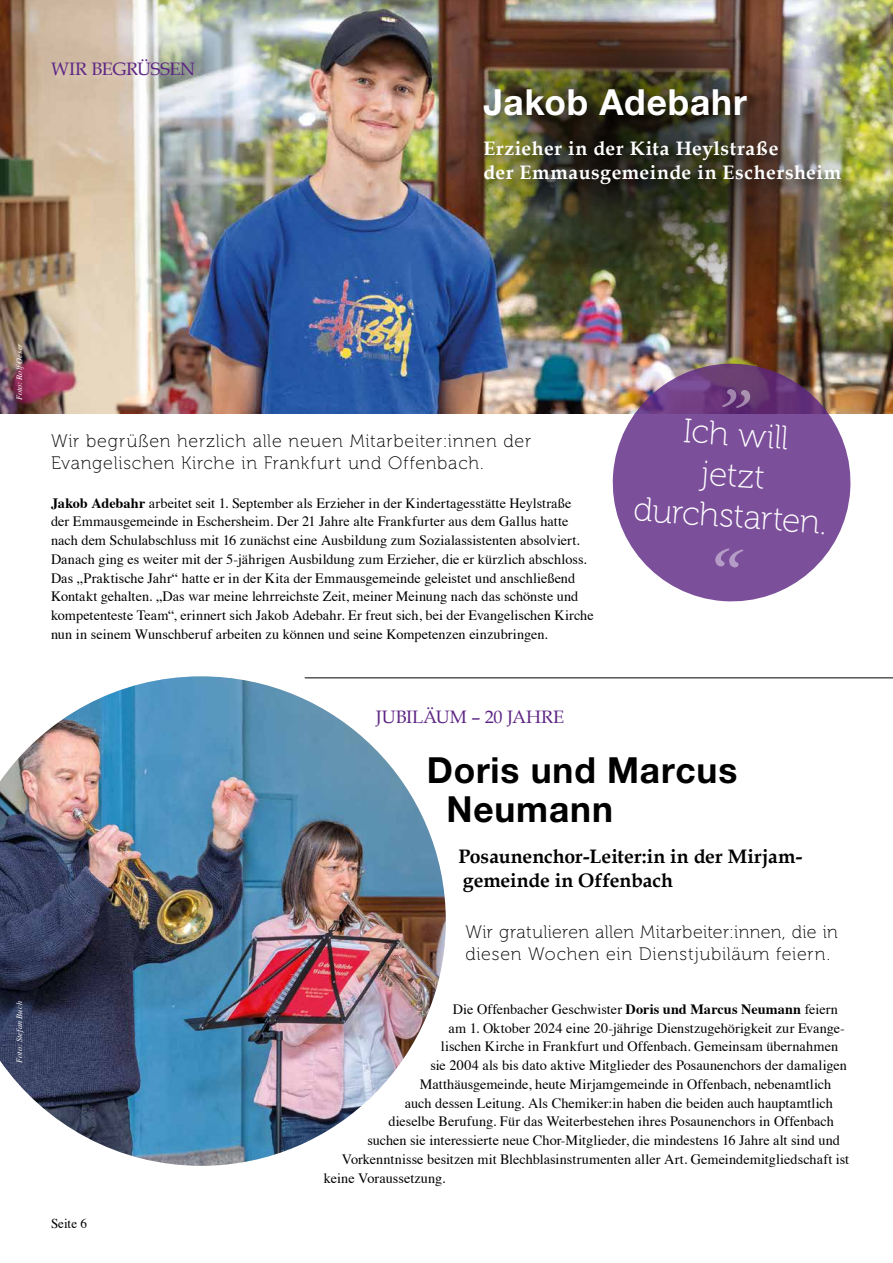
<style>
.page{position:relative;width:893px;height:1263px;background:#fff}
.page>*{position:absolute;margin:0;border:0;box-sizing:border-box;transform-origin:0 0}
.t1{font:700 36px/39px "Helvetica Neue LT Pro";letter-spacing:.025em;color:#000}
.t2{font:700 36px "Helvetica Neue LT Pro";letter-spacing:.02em;color:#fff}
.t3{font:33.9px/41px "Museo 100";color:#fff;text-align:center}
.t4{font:700 19.5px/24px "Book Antiqua";letter-spacing:.035em;color:#fff}
.t5{font:700 19.5px/24px "Book Antiqua";color:#000}
.t6{font:18px/22.5px "Museo 100";letter-spacing:.04em;color:#000}
.t7{font:18px "Book Antiqua";letter-spacing:-.01em;color:#5c2483}
.t8{font:14.25px/18.8px "Times";color:#000}
.t9{font:13.5px "Times";color:#000}
.t10{font:italic 8.25px "Times";letter-spacing:.02em;color:#fff}
.s1{font-weight:700}
</style>
<div class="page">
<hr style="left:305px;top:677px;width:588px;height:1px;background:#000">
<img style="left:0;top:0;width:893px;height:414px">
<svg style="left:608px;top:359px;width:247px;height:243px;fill:#7c4f9b"></svg>
<svg style="left:722px;top:389px;width:28px;height:19px"></svg>
<svg style="left:715px;top:548px;width:28px;height:19px"></svg>
<img style="left:393px;top:0;width:407px;height:301px">
<img style="left:0;top:676px;width:446px;height:490px">
<img style="left:505px;top:11px;width:388px;height:318px">
<div style="left:482px;top:87px;width:372px;height:111px;background:#000;opacity:.51"></div>
<div style="left:50px;top:59px;width:151px;height:24px;background:#fff;opacity:.3"></div>
<p class="t7" style="left:51px;top:58px;width:146px">WIR BEGRÜSSEN</p>
<h1 class="t2" style="left:483px;top:80px;width:265px">Jakob Adebahr</h1>
<h3 class="t4" style="left:483px;top:137px;width:359px">Erzieher in der Kita Heylstraße<br>der Emmausgemeinde in Eschersheim</h3>
<p class="t10" style="left:12px;top:400px;width:58px;rotate:-90deg">Foto: RolfOeser</p>
<p class="t10" style="left:12px;top:1063px;width:63px;rotate:-90deg">Foto: Stefan Buch</p>
<p class="t6" style="left:51px;top:430px;width:482px">Wir begrüßen herzlich alle neuen Mitarbeiter:innen der<br>Evangelischen Kirche in Frankfurt und Offenbach.</p>
<p class="t8" style="left:51px;top:492px;width:544px"><span class="s1">Jakob Adebahr</span> arbeitet seit 1. September als Erzieher in der Kindertagesstätte Heylstraße<br>der Emmausgemeinde in Eschersheim. Der 21 Jahre alte Frankfurter aus dem Gallus hatte nach dem Schulabschluss mit 16 zunächst eine Ausbildung zum Sozialassistenten absolviert.<br>Danach ging es weiter mit der 5-jährigen Ausbildung zum Erzieher, die er kürzlich abschloss.<br>Das „Praktische Jahr“ hatte er in der Kita der Emmausgemeinde geleistet und anschließend Kontakt gehalten. „Das war meine lehrreichste Zeit, meiner Meinung nach das schönste und kompetenteste Team“, erinnert sich Jakob Adebahr. Er freut sich, bei der Evangelischen Kirche nun in seinem Wunschberuf arbeiten zu können und seine Kompetenzen einzubringen.</p>
<p class="t7" style="left:376px;top:706px;width:190px">JUBILÄUM – 20 JAHRE</p>
<h2 class="t3" style="left:641px;top:408px;width:195px;rotate:4deg">Ich will<br>jetzt durchstarten.</h2>
<h1 class="t1" style="left:446px;top:750px;width:292px;text-indent:-20px">Doris und Marcus<br>Neumann</h1>
<h3 class="t5" style="left:458px;top:844px;width:345px">Posaunenchor-Leiter:in in der Mirjam&shy;gemeinde in Offenbach</h3>
<p class="t6" style="left:465px;top:921px;width:374px">Wir gratulieren allen Mitarbeiter:innen, die in diesen Wochen ein Dienstjubiläum feiern.</p>
<p class="t9" style="left:51px;top:1211px;width:37px">Seite 6</p>
<p class="t8" style="left:453px;top:998px;width:387px">Die Offenbacher Geschwister <span class="s1">Doris und Marcus Neumann</span> feiern</p>
<p class="t8" style="left:448px;top:1017px;width:398px">am 1. Oktober 2024 eine 20-jährige Dienstzugehörigkeit zur Evange-</p>
<p class="t8" style="left:441px;top:1036px;width:399px">lischen Kirche in Frankfurt und Offenbach. Gemeinsam übernahmen</p>
<p class="t8" style="left:430px;top:1055px;width:418px">sie 2004 als bis dato aktive Mitglieder des Posaunenchors der damaligen</p>
<p class="t8" style="left:420px;top:1073px;width:413px">Matthäusgemeinde, heute Mirjamgemeinde in Offenbach, nebenamtlich</p>
<p class="t8" style="left:405px;top:1092px;width:429px">auch dessen Leitung. Als Chemiker:in haben die beiden auch hauptamtlich</p>
<p class="t8" style="left:388px;top:1111px;width:447px">dieselbe Berufung. Für das Weiterbestehen ihres Posaunenchors in Offenbach</p>
<p class="t8" style="left:367px;top:1130px;width:474px">suchen sie interessierte neue Chor-Mitglieder, die mindestens 16 Jahre alt sind und</p>
<p class="t8" style="left:342px;top:1148px;width:509px">Vorkenntnisse besitzen mit Blechblasinstrumenten aller Art. Gemeindemitgliedschaft ist</p>
<p class="t8" style="left:324px;top:1167px;width:123px">keine Voraussetzung.</p>
</div>
